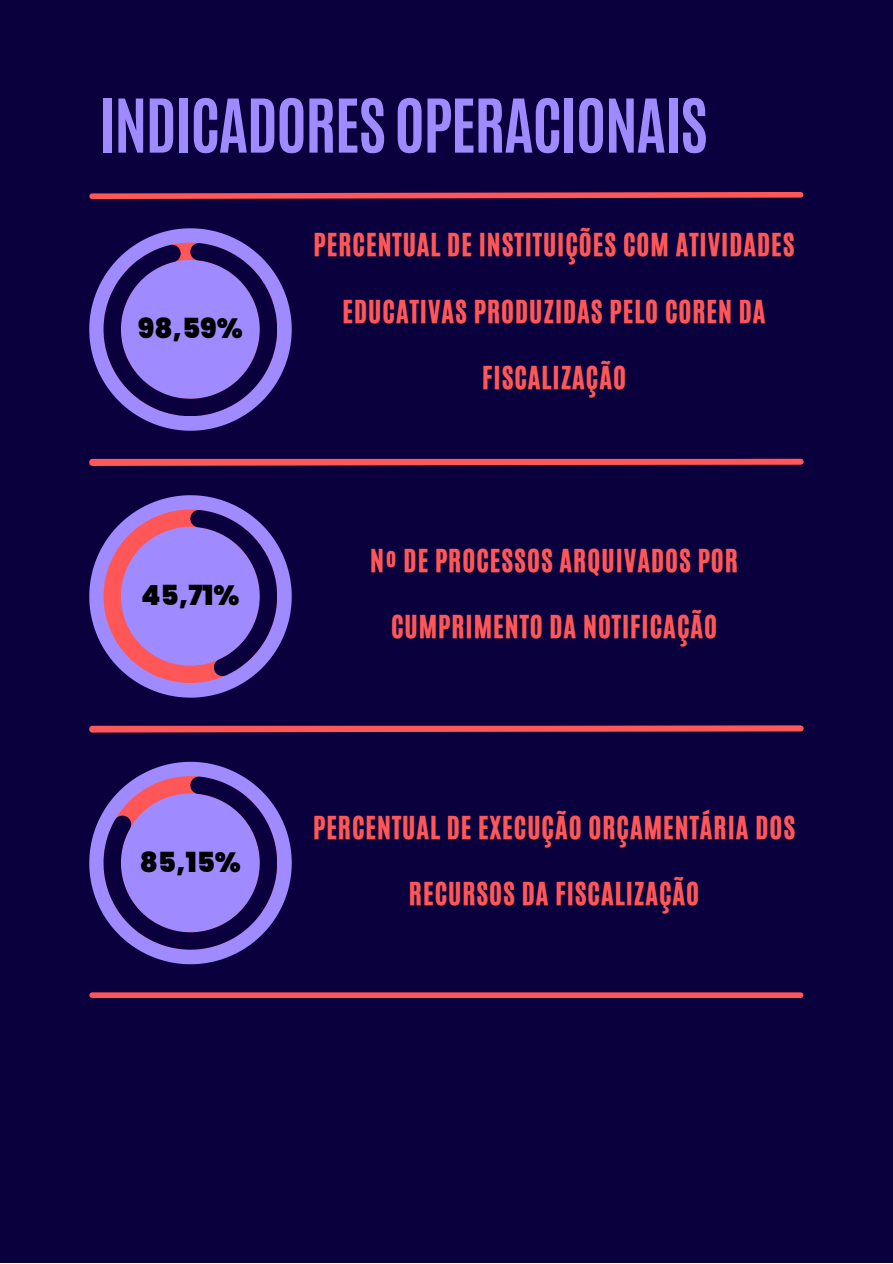
<style>
.page{position:relative;width:893px;height:1264px;background:#fff}
.page>*{position:absolute;margin:0;border:0;box-sizing:border-box;transform-origin:0 0}
.t1{font:700 63px "Antonio";letter-spacing:-.025em;color:#9f8bff}
.t2{font:900 27.6px "Poppins";color:#000}
.t3{font:26.55px "CA Generated";letter-spacing:.04em;color:#ff5757}
</style>
<div class="page">
<div style="left:0;top:0;width:892px;height:1262px;background:#09003d"></div>
<svg style="left:89px;top:191px;width:715px;height:9px"></svg>
<svg style="left:89px;top:228px;width:203px;height:203px"></svg>
<svg style="left:89px;top:458px;width:715px;height:8px;background:#cd4551"></svg>
<svg style="left:89px;top:495px;width:203px;height:202px"></svg>
<svg style="left:89px;top:725px;width:715px;height:8px;background:#c84351"></svg>
<svg style="left:89px;top:761px;width:203px;height:203px"></svg>
<div style="left:92px;top:992px;width:708px;height:6px;background:#ff5757"></div>
<h1 class="t1" style="left:99px;top:81px;width:610px">INDICADORES OPERACIONAIS</h1>
<p class="t2" style="left:138px;top:309px;width:106px">98,59%</p>
<p class="t2" style="left:141px;top:576px;width:100px">45,71%</p>
<p class="t2" style="left:140px;top:842px;width:103px">85,15%</p>
<p class="t3" style="left:313px;top:226px;width:482px">PERCENTUAL DE INSTITUIÇÕES COM ATIVIDADES</p>
<p class="t3" style="left:342px;top:292px;width:424px">EDUCATIVAS PRODUZIDAS PELO COREN DA</p>
<p class="t3" style="left:482px;top:358px;width:145px">FISCALIZAÇÃO</p>
<p class="t3" style="left:370px;top:541px;width:369px">Nº DE PROCESSOS ARQUIVADOS POR</p>
<p class="t3" style="left:391px;top:608px;width:327px">CUMPRIMENTO DA NOTIFICAÇÃO</p>
<p class="t3" style="left:313px;top:808px;width:483px">PERCENTUAL DE EXECUÇÃO ORÇAMENTÁRIA DOS</p>
<p class="t3" style="left:409px;top:875px;width:292px">RECURSOS DA FISCALIZAÇÃO</p>
</div>
